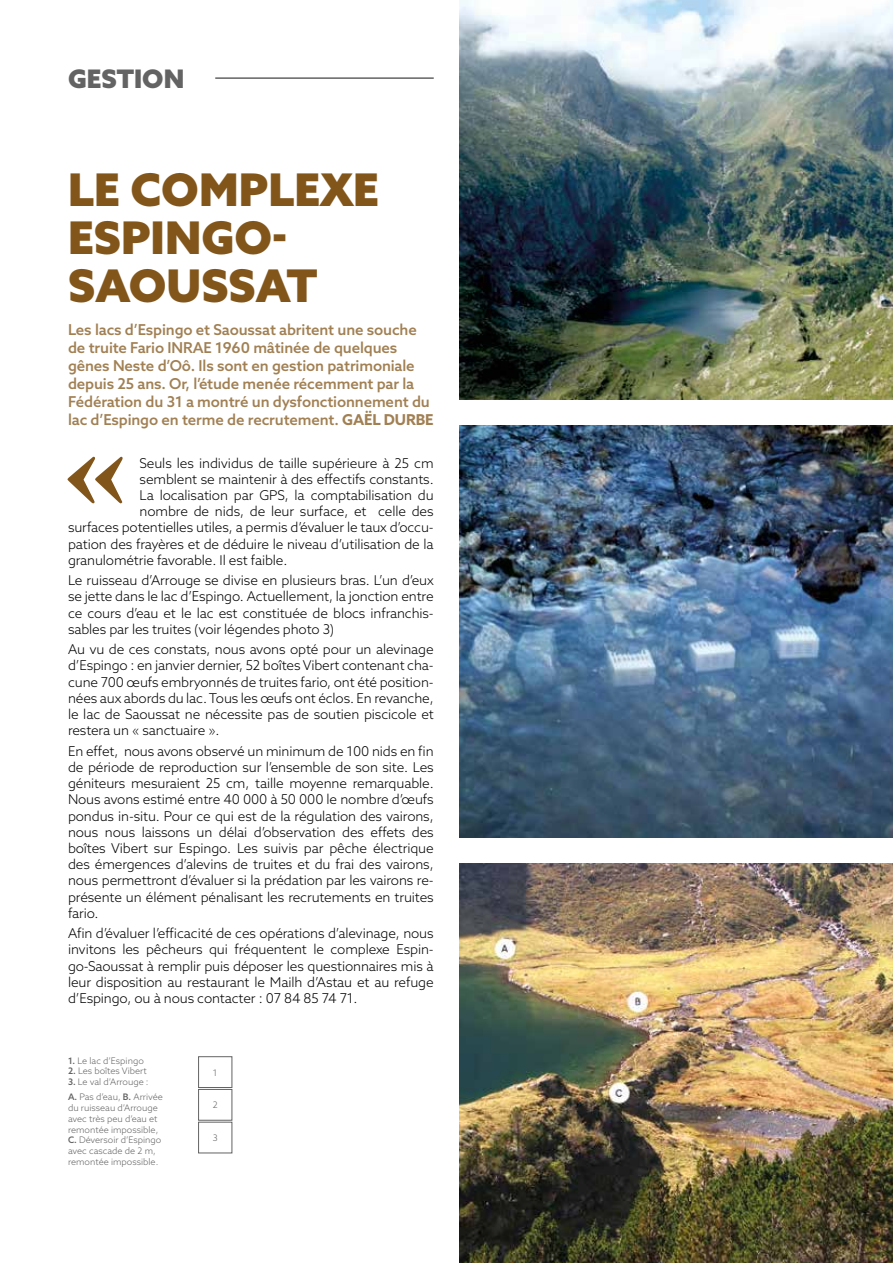
<style>
.page{position:relative;width:893px;height:1263px;background:#fff}
.page>*{position:absolute;margin:0;border:0;box-sizing:border-box;transform-origin:0 0}
.t1{font:900 45px/48px "Azo Sans";color:#82561a}
.t2{font:900 25.5px "Azo Sans";color:#646363}
.t3{font:500 15px/18px "Azo Sans";letter-spacing:-.01em;color:#a18053}
.t4{font:300 13.5px/16.2px "Azo Sans";letter-spacing:-.01em;color:#000;text-align:justify}
.t5{font:300 9px/10.8px "Azo Sans";color:#646363}
.s1{font-weight:700}
.s2{font-weight:500}
</style>
<div class="page">
<hr style="left:215px;top:77px;width:219px;height:2px;background:#646363">
<img style="left:459px;top:0;width:434px;height:400px">
<img style="left:459px;top:425px;width:434px;height:413px">
<img style="left:459px;top:863px;width:434px;height:400px">
<div style="left:198px;top:1056px;width:34px;height:31px;border:1px solid #646363"></div>
<div style="left:198px;top:1089px;width:34px;height:31px;border:1px solid #646363"></div>
<div style="left:198px;top:1122px;width:34px;height:31px;border:1px solid #646363"></div>
<svg style="left:67px;top:457px;width:56px;height:46px"></svg>
<h2 class="t2" style="left:68px;top:62px;width:118px">GESTION</h2>
<h1 class="t1" style="left:68px;top:165px;width:313px">LE COMPLEXE<br>ESPINGO-<br>SAOUSSAT</h1>
<p class="t3" style="left:68px;top:321px;width:367px">Les lacs d’Espingo et Saoussat abritent une souche de truite Fario INRAE 1960 mâtinée de quelques gênes Neste d’Oô. Ils sont en gestion patrimoniale depuis 25 ans. Or, l’étude menée récemment par la Fédération du 31 a montré un dysfonctionnement du lac d’Espingo en terme de recrutement. <span class="s1">GAËL DURBE</span></p>
<p class="t4" style="left:140px;top:454px;width:296px">Seuls les individus de taille supérieure à 25 cm</p>
<p class="t4" style="left:140px;top:471px;width:296px">semblent se maintenir à des effectifs constants.</p>
<p class="t4" style="left:140px;top:487px;width:296px">La localisation par GPS, la comptabilisation du</p>
<p class="t4" style="left:140px;top:503px;width:296px">nombre de nids, de leur surface, et celle des</p>
<p class="t4" style="left:68px;top:519px;width:367px">surfaces potentielles utiles, a permis d’évaluer le taux d’occu-</p>
<p class="t4" style="left:68px;top:535px;width:367px">pation des frayères et de déduire le niveau d’utilisation de la</p>
<p class="t4" style="left:68px;top:552px;width:221px">granulométrie favorable. Il est faible.</p>
<p class="t4" style="left:68px;top:572px;width:367px">Le ruisseau d’Arrouge se divise en plusieurs bras. L’un d’eux se jette dans le lac d’Espingo. Actuellement, la jonction entre ce cours d’eau et le lac est constituée de blocs infranchis&shy;sables par les truites (voir légendes photo 3)</p>
<p class="t4" style="left:68px;top:641px;width:367px">Au vu de ces constats, nous avons opté pour un alevinage d’Espingo : en janvier dernier, 52 boîtes Vibert contenant cha&shy;cune 700 œufs embryonnés de truites fario, ont été position&shy;nées aux abords du lac. Tous les œufs ont éclos. En revanche, le lac de Saoussat ne nécessite pas de soutien piscicole et restera un « sanctuaire ».</p>
<p class="t4" style="left:68px;top:743px;width:367px">En effet, nous avons observé un minimum de 100 nids en fin de période de reproduction sur l’ensemble de son site. Les géniteurs mesuraient 25 cm, taille moyenne remarquable.<br>Nous avons estimé entre 40 000 à 50 000 le nombre d’œufs pondus in-situ. Pour ce qui est de la régulation des vairons, nous nous laissons un délai d’observation des effets des boîtes Vibert sur Espingo. Les suivis par pêche électrique des émergences d’alevins de truites et du frai des vairons, nous permettront d’évaluer si la prédation par les vairons re&shy;présente un élément pénalisant les recrutements en truites fario.</p>
<p class="t4" style="left:68px;top:925px;width:367px">Afin d’évaluer l’efficacité de ces opérations d’alevinage, nous invitons les pêcheurs qui fréquentent le complexe Espin&shy;go-Saoussat à remplir puis déposer les questionnaires mis à leur disposition au restaurant le Mailh d’Astau et au refuge d’Espingo, ou à nous contacter : 07 84 85 74 71.</p>
<p class="t5" style="left:68px;top:1055px;width:77px"><span class="s2">1.</span> Le lac d’Espingo</p>
<p class="t5" style="left:68px;top:1066px;width:80px"><span class="s2">2.</span> Les boîtes Vibert</p>
<p class="t5" style="left:68px;top:1074px;width:96px;line-height:15px"><span class="s2">3.</span> Le val d’Arrouge :<br><span class="s2">A.</span> Pas d’eau, <span class="s2">B.</span> Arrivée</p>
<p class="t5" style="left:68px;top:1102px;width:95px">du ruisseau d’Arrouge avec très peu d’eau et remontée impossible,<br><span class="s2">C.</span> Déversoir d’Espingo avec cascade de 2 m, remontée impossible.</p>
<p class="t5" style="left:213px;top:1067px;width:6px">1</p>
<p class="t5" style="left:213px;top:1100px;width:6px">2</p>
<p class="t5" style="left:213px;top:1132px;width:6px">3</p>
</div>
